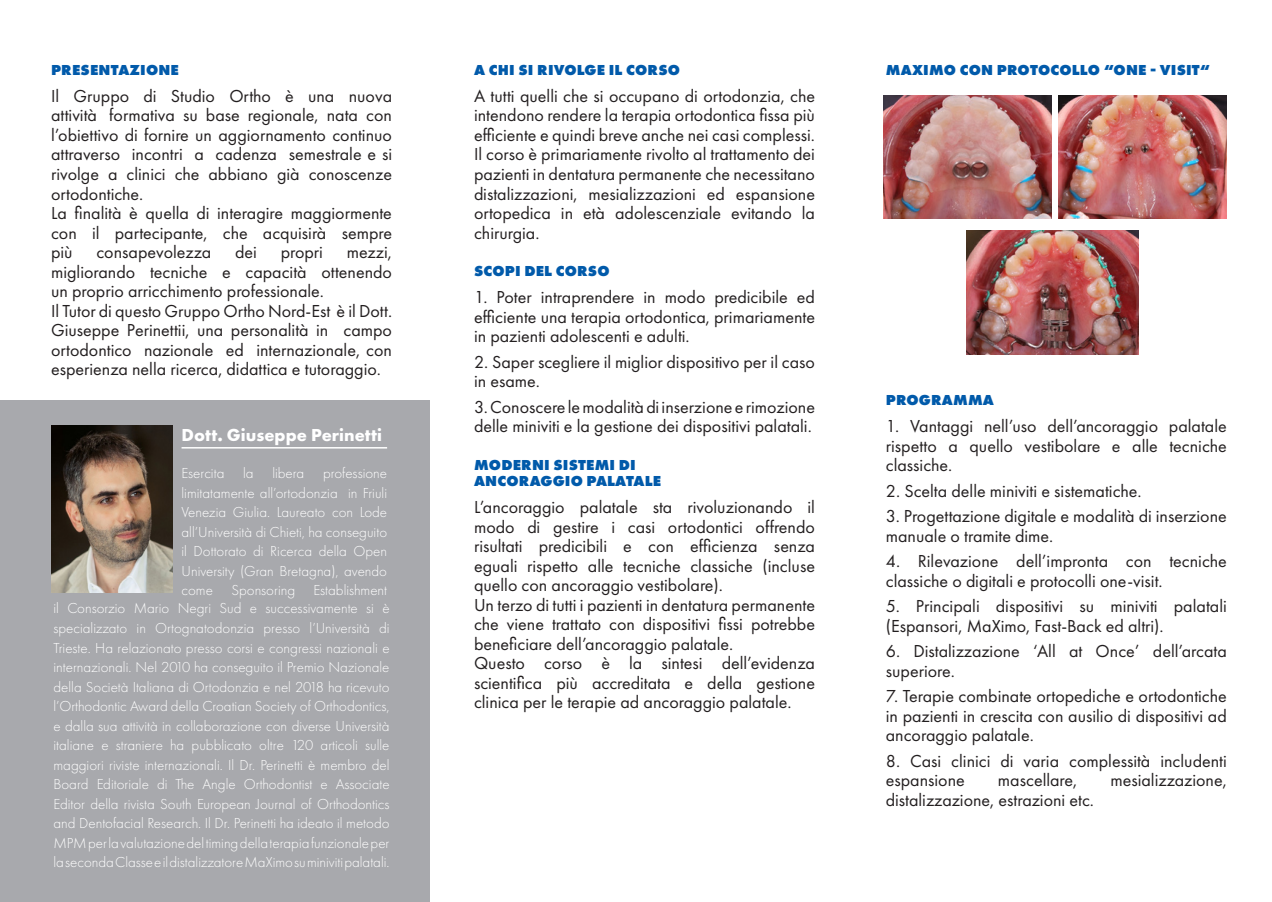
<style>
.page{position:relative;width:1272px;height:902px;background:#fff}
.page>*{position:absolute;margin:0;border:0;box-sizing:border-box;transform-origin:0 0}
.t1{font:18px/19.5px "Futura PT";color:#231f20}
.t2{font:700 18px "Futura PT";color:#fff}
.t3{font:300 15px/19.5px "Futura PT";color:#fff;text-align:right}
.t4{font:800 15px/16.5px "Futura PT";letter-spacing:.01em;color:#015aaa}
</style>
<div class="page">
<div style="left:0;top:400px;width:429px;height:501px;background:#a8a9ad"></div>
<img style="left:51px;top:426px;width:122px;height:166px">
<hr style="left:181px;top:447px;width:206px;height:1px;background:#fff">
<img style="left:883px;top:96px;width:168px;height:123px">
<img style="left:1058px;top:95px;width:168px;height:123px">
<img style="left:966px;top:231px;width:172px;height:123px">
<p class="t4" style="left:51px;top:61px;width:129px">PRESENTAZIONE</p>
<p class="t1" style="left:51px;top:86px;width:342px">Il Gruppo di Studio Ortho è una nuova attività formativa su base regionale, nata con l’obiettivo di fornire un aggiornamento continuo attraverso incontri a cadenza semestrale e si rivolge a clinici che abbiano già conoscenze ortodontiche.<br>La finalità è quella di interagire maggiormente con il partecipante, che acquisirà sempre più</p>
<p class="t1" style="left:96px;top:242px;width:116px">consapevolezza</p>
<p class="t1" style="left:235px;top:242px;width:23px">dei</p>
<p class="t1" style="left:281px;top:242px;width:44px">propri</p>
<p class="t1" style="left:51px;top:242px;width:342px;text-indent:296px">mezzi, migliorando tecniche e capacità ottenendo un proprio arricchimento professionale.<br>Il Tutor di questo Gruppo Ortho Nord-Est è il Dott.<br>Giuseppe Perinettii, una personalità in campo ortodontico nazionale ed internazionale, con esperienza nella ricerca, didattica e tutoraggio.</p>
<p class="t2" style="left:181px;top:423px;width:202px">Dott. Giuseppe Perinetti</p>
<p class="t3" style="left:53px;top:463px;width:337px">Esercita la libera professione<br>limitatamente all’ortodonzia in Friuli<br>Venezia Giulia. Laureato con Lode<br>all’Università di Chieti, ha conseguito<br>il Dottorato di Ricerca della Open<br>University (Gran Bretagna), avendo<br>come Sponsoring Establishment<br>il Consorzio Mario Negri Sud e successivamente si è specializzato in Ortognatodonzia presso l’Università di Trieste. Ha relazionato presso corsi e congressi nazionali e internazionali. Nel 2010 ha conseguito il Premio Nazionale della Società Italiana di Ortodonzia e nel 2018 ha ricevuto l’Orthodontic Award della Croatian Society of Orthodontics, e dalla sua attività in collaborazione con diverse Università italiane e straniere ha pubblicato oltre 120 articoli sulle maggiori riviste internazionali. Il Dr. Perinetti è membro del Board Editoriale di The Angle Orthodontist e Associate Editor della rivista South European Journal of Orthodontics and Dentofacial Research. Il Dr. Perinetti ha ideato il metodo MPM per la valutazione del timing della terapia funzionale per la seconda Classe e il distalizzatore MaXimo su miniviti palatali.</p>
<p class="t4" style="left:474px;top:61px;width:207px">A CHI SI RIVOLGE IL CORSO</p>
<p class="t1" style="left:474px;top:86px;width:342px;text-align:justify">A tutti quelli che si occupano di ortodonzia, che intendono rendere la terapia ortodontica fissa più efficiente e quindi breve anche nei casi complessi.<br>Il corso è primariamente rivolto al trattamento dei pazienti in dentatura permanente che necessitano distalizzazioni, mesializzazioni ed espansione ortopedica in età adolescenziale evitando la chirurgia.</p>
<p class="t4" style="left:474px;top:262px;width:137px">SCOPI DEL CORSO</p>
<p class="t1" style="left:474px;top:287px;width:342px;text-align:justify">1. Poter intraprendere in modo predicibile ed efficiente una terapia ortodontica, primariamente in pazienti adolescenti e adulti.</p>
<p class="t1" style="left:474px;top:352px;width:342px">2. Saper scegliere il miglior dispositivo per il caso in esame.</p>
<p class="t1" style="left:474px;top:397px;width:342px">3. Conoscere le modalità di inserzione e rimozione delle miniviti e la gestione dei dispositivi palatali.</p>
<p class="t4" style="left:474px;top:456px;width:189px">MODERNI SISTEMI DI<br>ANCORAGGIO PALATALE</p>
<p class="t1" style="left:474px;top:497px;width:342px">L’ancoraggio palatale sta rivoluzionando il modo di gestire i casi ortodontici offrendo risultati predicibili e con efficienza senza eguali rispetto alle tecniche classiche (incluse quello con ancoraggio vestibolare).<br>Un terzo di tutti i pazienti in dentatura permanente che viene trattato con dispositivi fissi potrebbe beneficiare dell’ancoraggio palatale.<br>Questo corso è la sintesi dell’evidenza scientifica più accreditata e della gestione clinica per le terapie ad ancoraggio palatale.</p>
<p class="t4" style="left:885px;top:61px;width:326px">MAXIMO CON PROTOCOLLO “ONE - VISIT“</p>
<p class="t4" style="left:885px;top:391px;width:110px">PROGRAMMA</p>
<p class="t1" style="left:885px;top:416px;width:342px;text-align:justify">1. Vantaggi nell’uso dell’ancoraggio palatale rispetto a quello vestibolare e alle tecniche classiche.</p>
<p class="t1" style="left:885px;top:481px;width:257px">2. Scelta delle miniviti e sistematiche.</p>
<p class="t1" style="left:885px;top:506px;width:342px">3. Progettazione digitale e modalità di inserzione manuale o tramite dime.</p>
<p class="t1" style="left:885px;top:551px;width:342px">4. Rilevazione dell’impronta con tecniche classiche o digitali e protocolli one-visit.</p>
<p class="t1" style="left:885px;top:596px;width:342px">5. Principali dispositivi su miniviti palatali (Espansori, MaXimo, Fast-Back ed altri).</p>
<p class="t1" style="left:885px;top:641px;width:342px">6. Distalizzazione ‘All at Once’ dell’arcata superiore.</p>
<p class="t1" style="left:885px;top:686px;width:342px;text-align:justify">7. Terapie combinate ortopediche e ortodontiche in pazienti in crescita con ausilio di dispositivi ad ancoraggio palatale.</p>
<p class="t1" style="left:885px;top:751px;width:342px">8. Casi clinici di varia complessità includenti espansione</p>
<p class="t1" style="left:997px;top:770px;width:81px">mascellare,</p>
<p class="t1" style="left:1110px;top:770px;width:118px">mesializzazione,</p>
<p class="t1" style="left:885px;top:790px;width:210px">distalizzazione, estrazioni etc.</p>
</div>
